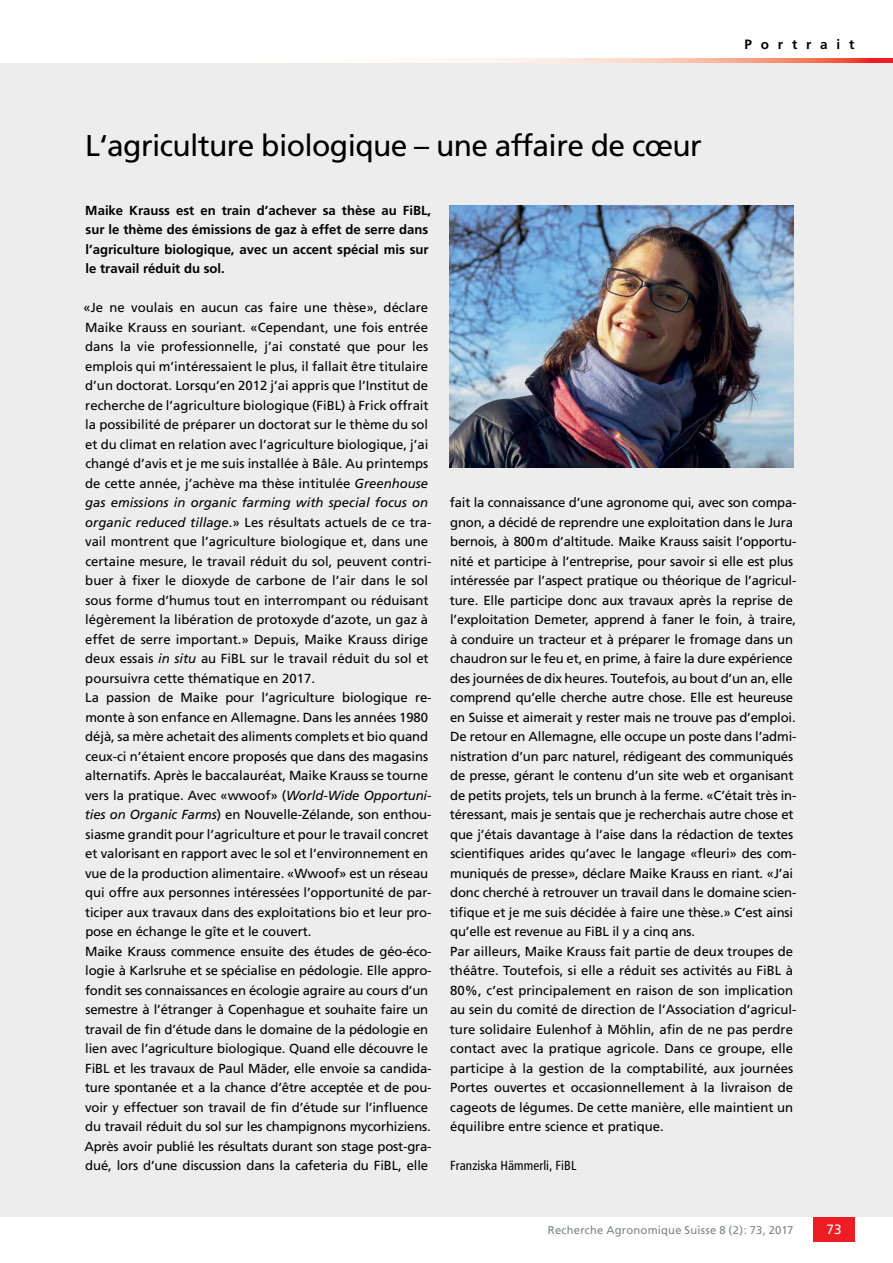
<style>
.page{position:relative;width:893px;height:1263px;background:#fff}
.page>*{position:absolute;margin:0;border:0;box-sizing:border-box;transform-origin:0 0}
.t1{font:30px "Frutiger";letter-spacing:-.02em;color:#000}
.t2{font:700 13.5px "Frutiger";letter-spacing:.655em;color:#000}
.t3{font:13.5px "Frutiger";color:#fff}
.t4{font:13.2px/19.5px "Frutiger";letter-spacing:-.005em;color:#000}
.t5{font:700 13.2px/19.5px "Frutiger";color:#000}
.t6{font:condensed 13.2px "Frutiger";letter-spacing:.005em;color:#000}
.t7{font:11.25px "Frutiger";letter-spacing:.02em;color:#808285}
.s1{font-style:italic}
</style>
<div class="page">
<div style="left:813px;top:1216px;width:42px;height:26px;background:#ed1d24"></div>
<svg style="left:447px;top:58px;width:446px;height:5px;background:#f9b4a4"></svg>
<hr style="left:85px;top:1216px;width:770px;height:1px;background:#ed1d24">
<div style="left:0;top:63px;width:893px;height:1153px;background:#ededee"></div>
<img style="left:450px;top:206px;width:343px;height:262px">
<h1 class="t1" style="left:85px;top:128px;width:618px">L‘agriculture biologique – une affaire de cœur</h1>
<p class="t2" style="left:744px;top:36px;width:111px">Portrait</p>
<p class="t5" style="left:85px;top:200px;width:347px">Maike Krauss est en train d’achever sa thèse au FiBL, sur le thème des émissions de gaz à effet de serre dans l’agriculture biologique, avec un accent spécial mis sur le travail réduit du sol.</p>
<p class="t4" style="left:84px;top:298px;width:350px">«Je ne voulais en aucun cas faire une thèse», déclare Maike Krauss en souriant. «Cependant, une fois entrée dans la vie professionnelle, j’ai constaté que pour les emplois qui m’intéressaient le plus, il fallait être titulaire d’un doctorat. Lorsqu’en 2012 j’ai appris que l’Institut de recherche de l’agriculture biologique (FiBL) à Frick offrait la possibilité de préparer un doctorat sur le thème du sol et du climat en relation avec l’agriculture biologique, j’ai changé d’avis et je me suis installée à Bâle. Au printemps de cette année, j’achève ma thèse intitulée <span class="s1">Greenhouse gas emissions in organic farming with special focus on organic reduced tillage</span>.» Les résultats actuels de ce tra&shy;vail montrent que l’agriculture biologique et, dans une certaine mesure, le travail réduit du sol, peuvent contri&shy;buer à fixer le dioxyde de carbone de l’air dans le sol sous forme d’humus tout en interrompant ou réduisant légèrement la libération de protoxyde d’azote, un gaz à effet de serre important.» Depuis, Maike Krauss dirige deux essais <span class="s1">in situ</span> au FiBL sur le travail réduit du sol et poursuivra cette thématique en 2017.<br>La passion de Maike pour l’agriculture biologique re&shy;monte à son enfance en Allemagne. Dans les années 1980 déjà, sa mère achetait des aliments complets et bio quand ceux-ci n’étaient encore proposés que dans des magasins alternatifs. Après le baccalauréat, Maike Krauss se tourne vers la pratique. Avec «wwoof» (<span class="s1">World-Wide Opportuni&shy;ties on Organic Farms</span>) en Nouvelle-Zélande, son enthou&shy;siasme grandit pour l’agriculture et pour le travail concret et valorisant en rapport avec le sol et l’environnement en vue de la production alimentaire. «Wwoof» est un réseau qui offre aux personnes intéressées l’opportunité de par&shy;ticiper aux travaux dans des exploitations bio et leur pro&shy;pose en échange le gîte et le couvert.<br>Maike Krauss commence ensuite des études de géo-éco&shy;logie à Karlsruhe et se spécialise en pédologie. Elle appro&shy;fondit ses connaissances en écologie agraire au cours d’un semestre à l’étranger à Copenhague et souhaite faire un travail de fin d’étude dans le domaine de la pédologie en lien avec l’agriculture biologique. Quand elle découvre le FiBL et les travaux de Paul Mäder, elle envoie sa candida&shy;ture spontanée et a la chance d’être acceptée et de pou&shy;voir y effectuer son travail de fin d’étude sur l’influence du travail réduit du sol sur les champignons mycorhiziens.<br>Après avoir publié les résultats durant son stage post-gra&shy;dué, lors d’une discussion dans la cafeteria du FiBL, elle</p>
<p class="t4" style="left:450px;top:493px;width:348px">fait la connaissance d’une agronome qui, avec son compa&shy;gnon, a décidé de reprendre une exploitation dans le Jura bernois, à 800m d’altitude. Maike Krauss saisit l’opportu&shy;nité et participe à l’entreprise, pour savoir si elle est plus intéressée par l’aspect pratique ou théorique de l’agricul&shy;ture. Elle participe donc aux travaux après la reprise de l’exploitation Demeter, apprend à faner le foin, à traire, à conduire un tracteur et à préparer le fromage dans un chaudron sur le feu et, en prime, à faire la dure expérience des journées de dix heures. Toutefois, au bout d’un an, elle comprend qu’elle cherche autre chose. Elle est heureuse en Suisse et aimerait y rester mais ne trouve pas d’emploi.<br>De retour en Allemagne, elle occupe un poste dans l’admi&shy;nistration d’un parc naturel, rédigeant des communiqués de presse, gérant le contenu d’un site web et organisant de petits projets, tels un brunch à la ferme. «C’était très in&shy;téressant, mais je sentais que je recherchais autre chose et que j’étais davantage à l’aise dans la rédaction de textes scientifiques arides qu’avec le langage «fleuri» des com&shy;muniqués de presse», déclare Maike Krauss en riant. «J’ai donc cherché à retrouver un travail dans le domaine scien&shy;tifique et je me suis décidée à faire une thèse.» C’est ainsi qu’elle est revenue au FiBL il y a cinq ans.<br>Par ailleurs, Maike Krauss fait partie de deux troupes de théâtre. Toutefois, si elle a réduit ses activités au FiBL à 80%, c’est principalement en raison de son implication au sein du comité de direction de l’Association d’agricul&shy;ture solidaire Eulenhof à Möhlin, afin de ne pas perdre contact avec la pratique agricole. Dans ce groupe, elle participe à la gestion de la comptabilité, aux journées Portes ouvertes et occasionnellement à la livraison de cageots de légumes. De cette manière, elle maintient un équilibre entre science et pratique.</p>
<p class="t6" style="left:450px;top:1158px;width:128px">Franziska Hämmerli, FiBL</p>
<p class="t7" style="left:548px;top:1223px;width:247px">Recherche Agronomique Suisse 8 (2): 73, 2017</p>
<p class="t3" style="left:826px;top:1221px;width:17px">73</p>
</div>
